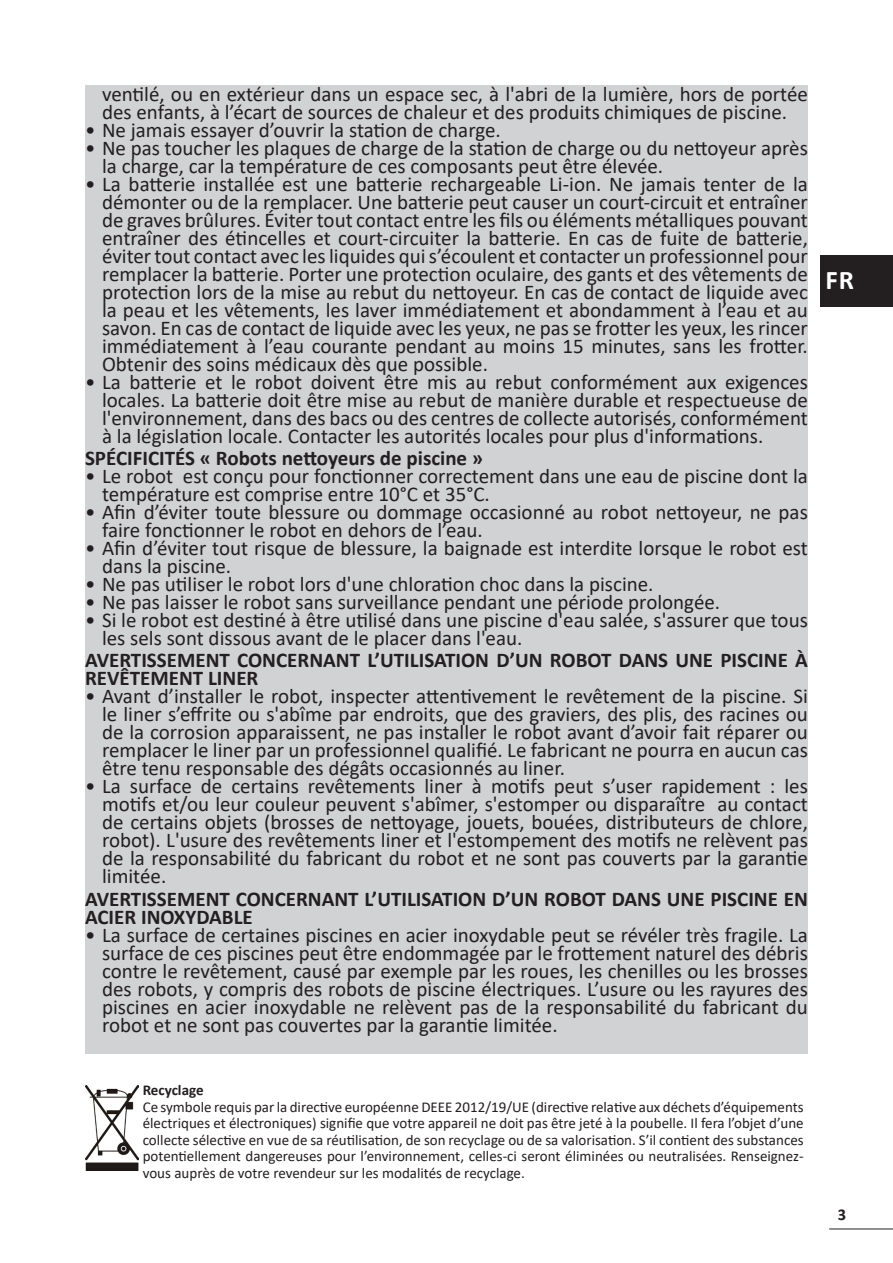
<style>
.page{position:relative;width:893px;height:1263px;background:#fff}
.page>*{position:absolute;margin:0;border:0;box-sizing:border-box;transform-origin:0 0}
.t1{font:700 27px "Calibri";color:#fff}
.t2{font:21px/18px "Calibri";color:#231f20}
.Texte_normal___puce_Wanring{font:700 21px/18px "Calibri";color:#231f20}
.t3{font:700 16.5px "Calibri";color:#231f20}
.Texte_Normal{font:15px/16.5px "Calibri";color:#231f20;text-align:justify}
.Texte_Normal-2{font:700 15px "Calibri";color:#231f20}
</style>
<div class="page">
<hr style="left:829px;top:1228px;width:64px;height:1px;background:#231f20">
<div style="left:85px;top:85px;width:723px;height:968px;background:#d1d2d4"></div>
<img style="left:85px;top:1085px;width:53px;height:85px">
<div style="left:821px;top:255px;width:72px;height:51px;background:#231f20"></div>
<p class="t2" style="left:102px;top:84px;width:707px">ventilé, ou en extérieur dans un espace sec, à l'abri de la lumière, hors de portée des enfants, à l’écart de sources de chaleur et des produits chimiques de piscine.</p>
<p class="t2" style="left:85px;top:120px;width:417px">• Ne jamais essayer d’ouvrir la station de charge.</p>
<p class="t2" style="left:102px;top:138px;width:707px;text-indent:-17px">• Ne pas toucher les plaques de charge de la station de charge ou du nettoyeur après la charge, car la température de ces composants peut être élevée.</p>
<p class="t2" style="left:102px;top:174px;width:707px;text-align:justify;text-indent:-17px">• La batterie installée est une batterie rechargeable Li-ion. Ne jamais tenter de la démonter ou de la remplacer. Une batterie peut causer un court-circuit et entraîner de graves brûlures. Éviter tout contact entre les fils ou éléments métalliques pouvant entraîner des étincelles et court-circuiter la batterie. En cas de fuite de batterie, éviter tout contact avec les liquides qui s’écoulent et contacter un professionnel pour remplacer la batterie. Porter une protection oculaire, des gants et des vêtements de protection lors de la mise au rebut du nettoyeur. En cas de contact de liquide avec la peau et les vêtements, les laver immédiatement et abondamment à l’eau et au savon. En cas de contact de liquide avec les yeux, ne pas se frotter les yeux, les rincer immédiatement à l’eau courante pendant au moins 15 minutes, sans les frotter.<br>Obtenir des soins médicaux dès que possible.</p>
<p class="t2" style="left:102px;top:372px;width:707px;text-align:justify;text-indent:-17px">• La batterie et le robot doivent être mis au rebut conformément aux exigences locales. La batterie doit être mise au rebut de manière durable et respectueuse de l'environnement, dans des bacs ou des centres de collecte autorisés, conformément à la législation locale. Contacter les autorités locales pour plus d'informations.</p>
<p class="Texte_normal___puce_Wanring" style="left:85px;top:449px;width:400px">SPÉCIFICITÉS « Robots nettoyeurs de piscine »</p>
<p class="t2" style="left:102px;top:467px;width:707px;text-indent:-17px">• Le robot est conçu pour fonctionner correctement dans une eau de piscine dont la température est comprise entre 10°C et 35°C.</p>
<p class="t2" style="left:102px;top:503px;width:707px;text-indent:-17px">• Afin d’éviter toute blessure ou dommage occasionné au robot nettoyeur, ne pas faire fonctionner le robot en dehors de l’eau.</p>
<p class="t2" style="left:102px;top:539px;width:707px;text-indent:-17px">• Afin d’éviter tout risque de blessure, la baignade est interdite lorsque le robot est dans la piscine.</p>
<p class="t2" style="left:85px;top:575px;width:570px">• Ne pas utiliser le robot lors d'une chloration choc dans la piscine.</p>
<p class="t2" style="left:85px;top:593px;width:637px">• Ne pas laisser le robot sans surveillance pendant une période prolongée.</p>
<p class="t2" style="left:102px;top:611px;width:707px;text-indent:-17px">• Si le robot est destiné à être utilisé dans une piscine d'eau salée, s'assurer que tous les sels sont dissous avant de le placer dans l'eau.</p>
<p class="Texte_normal___puce_Wanring" style="left:85px;top:651px;width:724px">AVERTISSEMENT CONCERNANT L’UTILISATION D’UN ROBOT DANS UNE PISCINE À<br>REVÊTEMENT LINER</p>
<p class="t2" style="left:102px;top:687px;width:707px;text-align:justify;text-indent:-17px">• Avant d’installer le robot, inspecter attentivement le revêtement de la piscine. Si le liner s’effrite ou s'abîme par endroits, que des graviers, des plis, des racines ou de la corrosion apparaissent, ne pas installer le robot avant d’avoir fait réparer ou remplacer le liner par un professionnel qualifié. Le fabricant ne pourra en aucun cas être tenu responsable des dégâts occasionnés au liner.</p>
<p class="t2" style="left:102px;top:777px;width:707px;text-align:justify;text-indent:-17px">• La surface de certains revêtements liner à motifs peut s’user rapidement : les motifs et/ou leur couleur peuvent s'abîmer, s'estomper ou disparaître au contact de certains objets (brosses de nettoyage, jouets, bouées, distributeurs de chlore, robot). L'usure des revêtements liner et l'estompement des motifs ne relèvent pas de la responsabilité du fabricant du robot et ne sont pas couverts par la garantie limitée.</p>
<p class="Texte_normal___puce_Wanring" style="left:85px;top:889px;width:724px">AVERTISSEMENT CONCERNANT L’UTILISATION D’UN ROBOT DANS UNE PISCINE EN<br>ACIER INOXYDABLE</p>
<p class="t2" style="left:102px;top:925px;width:707px;text-align:justify;text-indent:-17px">• La surface de certaines piscines en acier inoxydable peut se révéler très fragile. La surface de ces piscines peut être endommagée par le frottement naturel des débris contre le revêtement, causé par exemple par les roues, les chenilles ou les brosses des robots, y compris des robots de piscine électriques. L’usure ou les rayures des piscines en acier inoxydable ne relèvent pas de la responsabilité du fabricant du robot et ne sont pas couvertes par la garantie limitée.</p>
<p class="t1" style="left:825px;top:261px;width:30px">FR</p>
<p class="Texte_Normal-2" style="left:143px;top:1080px;width:62px">Recyclage</p>
<p class="Texte_Normal" style="left:143px;top:1098px;width:662px">Ce symbole requis par la directive européenne DEEE 2012/19/UE (directive relative aux déchets d’équipements électriques et électroniques) signifie que votre appareil ne doit pas être jeté à la poubelle. Il fera l’objet d’une collecte sélective en vue de sa réutilisation, de son recyclage ou de sa valorisation. S’il contient des substances potentiellement dangereuses pour l’environnement, celles-ci seront éliminées ou neutralisées. Renseignez&shy;vous auprès de votre revendeur sur les modalités de recyclage.</p>
<p class="t3" style="left:838px;top:1203px;width:10px">3</p>
</div>
